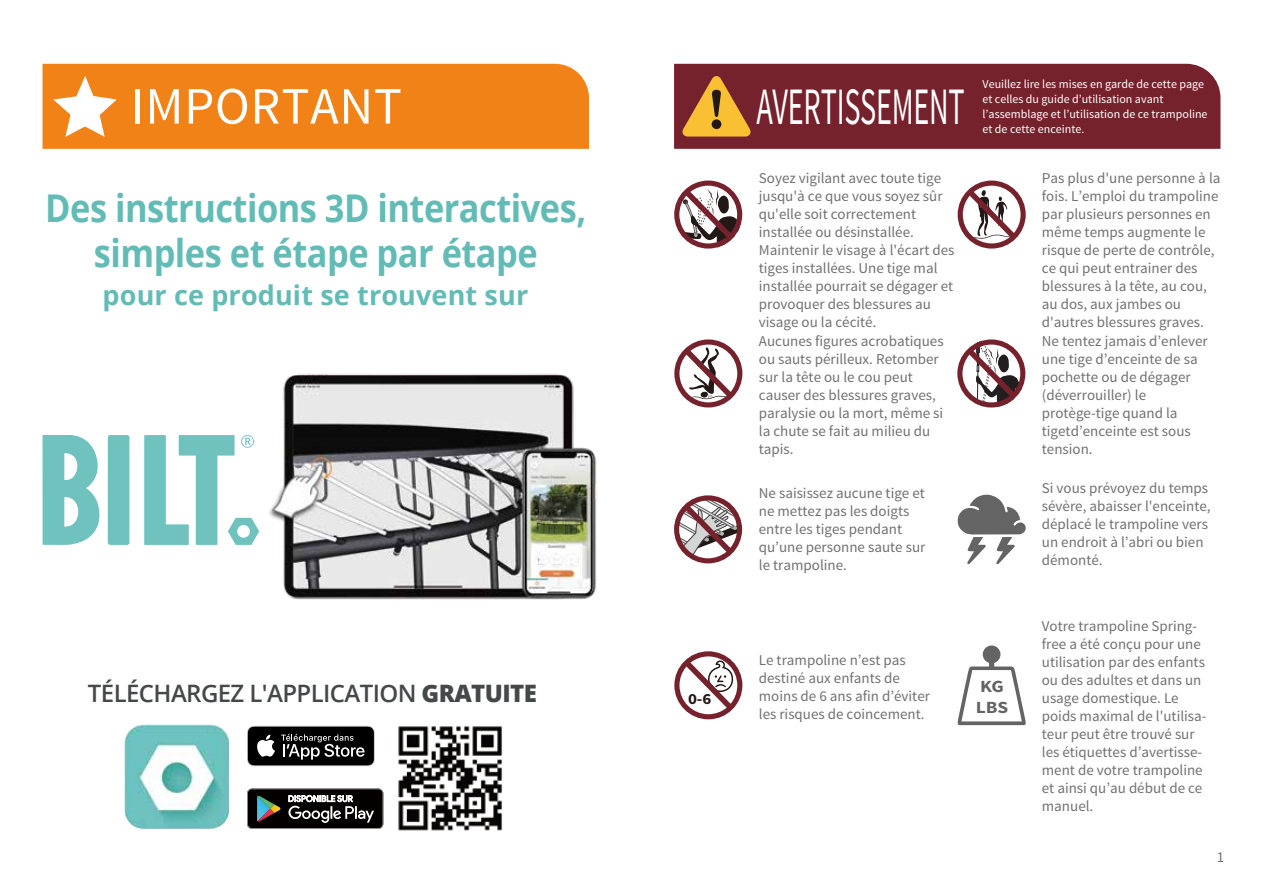
<style>
.page{position:relative;width:1263px;height:893px;background:#fff}
.page>*{position:absolute;margin:0;border:0;box-sizing:border-box;transform-origin:0 0}
.t1{font:52.5px "Source Sans Pro";letter-spacing:-.01em;color:#fff;scale:.58 1}
.t2{font:52.5px "Source Sans Pro";letter-spacing:.01em;color:#fff}
.t3{font:700 38.25px/45.9px "Open Sans";letter-spacing:-.015em;color:#62bcb5;text-align:center;scale:.9 1}
.t4{font:700 27px "Open Sans";letter-spacing:.005em;color:#62bcb5}
.t5{font:600 24px "Open Sans";letter-spacing:-.025em;color:#444848}
.t6{font:700 17.1px/20.4px "Source Sans Pro";color:#656464;scale:1.14 1}
.t7{font:700 15.45px "Source Sans Pro";color:#221815;scale:1.09 1}
.t8{font:15px/18px "Source Sans Pro";color:#727171}
.t9{font:12px/15px "Source Sans Pro";color:#fff}
.s1{font-weight:800}
</style>
<div class="page">
<div style="left:43px;top:64px;width:546px;height:85px;background:#f08218"></div>
<svg style="left:53px;top:76px;width:64px;height:61px"></svg>
<svg style="left:43px;top:435px;width:57px;height:110px"></svg>
<div style="left:108px;top:435px;width:21px;height:110px;background:#6fc2be;border-radius:2px"></div>
<svg style="left:144px;top:435px;width:115px;height:110px"></svg>
<img style="left:269px;top:373px;width:328px;height:227px">
<svg style="left:957px;top:645px;width:69px;height:80px"></svg>
<svg style="left:674px;top:651px;width:68px;height:68px"></svg>
<svg style="left:958px;top:181px;width:68px;height:68px"></svg>
<svg style="left:674px;top:181px;width:68px;height:68px"></svg>
<svg style="left:957px;top:339px;width:68px;height:68px"></svg>
<svg style="left:674px;top:339px;width:68px;height:68px"></svg>
<svg style="left:674px;top:495px;width:68px;height:68px"></svg>
<svg style="left:957px;top:494px;width:69px;height:71px"></svg>
<div style="left:674px;top:64px;width:546px;height:85px;background:#76222d"></div>
<svg style="left:682px;top:76px;width:69px;height:61px;background:#b6742e"></svg>
<div style="left:712px;top:119px;width:9px;height:10px;background:#221815;border-radius:50%"></div>
<img style="left:398px;top:726px;width:105px;height:105px">
<img style="left:124px;top:724px;width:105px;height:105px">
<svg style="left:247px;top:788px;width:136px;height:41px;background:#373635"></svg>
<svg style="left:247px;top:726px;width:128px;height:40px;background:#313131"></svg>
<h1 class="t2" style="left:131px;top:74px;width:273px">IMPORTANT</h1>
<h2 class="t3" style="left:45px;top:184px;width:603px">Des instructions 3D interactives, simples et étape par étape</h2>
<h3 class="t4" style="left:103px;top:276px;width:427px">pour ce produit se trouvent sur</h3>
<h3 class="t5" style="left:88px;top:676px;width:450px">TÉLÉCHARGEZ L'APPLICATION <span class="s1">GRATUITE</span></h3>
<p class="t7" style="left:688px;top:689px;width:23px">0-6</p>
<h1 class="t1" style="left:756px;top:74px;width:360px">AVERTISSEMENT</h1>
<p class="t9" style="left:982px;top:77px;width:227px">Veuillez lire les mises en garde de cette page et celles du guide d’utilisation avant l’assemblage et l’utilisation de ce trampoline et de cette enceinte.</p>
<p class="t8" style="left:759px;top:169px;width:197px">Soyez vigilant avec toute tige jusqu'à ce que vous soyez sûr qu'elle soit correctement installée ou désinstallée.<br>Maintenir le visage à l'écart des tiges installées. Une tige mal installée pourrait se dégager et provoquer des blessures au visage ou la cécité.</p>
<p class="t8" style="left:1042px;top:169px;width:180px">Pas plus d'une personne à la fois. L’emploi du trampoline par plusieurs personnes en même temps augmente le risque de perte de contrôle, ce qui peut entrainer des blessures à la tête, au cou, au dos, aux jambes ou d'autres blessures graves.</p>
<p class="t8" style="left:759px;top:332px;width:186px">Aucunes figures acrobatiques ou sauts périlleux. Retomber sur la tête ou le cou peut causer des blessures graves, paralysie ou la mort, même si la chute se fait au milieu du tapis.</p>
<p class="t8" style="left:759px;top:484px;width:168px">Ne saisissez aucune tige et ne mettez pas les doigts entre les tiges pendant qu’une personne saute sur le trampoline.</p>
<p class="t8" style="left:1042px;top:479px;width:170px">Si vous prévoyez du temps sévère, abaisser l'enceinte, déplacé le trampoline vers un endroit à l’abri ou bien démonté.</p>
<p class="t8" style="left:1042px;top:332px;width:167px">Ne tentez jamais d’enlever une tige d’enceinte de sa pochette ou de dégager (déverrouiller) le protège-tige quand la tigetd’enceinte est sous tension.</p>
<p class="t8" style="left:759px;top:652px;width:173px">Le trampoline n’est pas destiné aux enfants de moins de 6 ans afin d’éviter les risques de coincement.</p>
<p class="t6" style="left:976px;top:677px;width:30px">KG<br>LBS</p>
<p class="t8" style="left:1042px;top:617px;width:166px">Votre trampoline Spring&shy;free a été conçu pour une utilisation par des enfants ou des adultes et dans un usage domestique. Le poids maximal de l'utilisa&shy;teur peut être trouvé sur les étiquettes d’avertisse&shy;ment de votre trampoline et ainsi qu’au début de ce manuel.</p>
<p class="t8" style="left:1217px;top:848px;width:9px">1</p>
</div>
